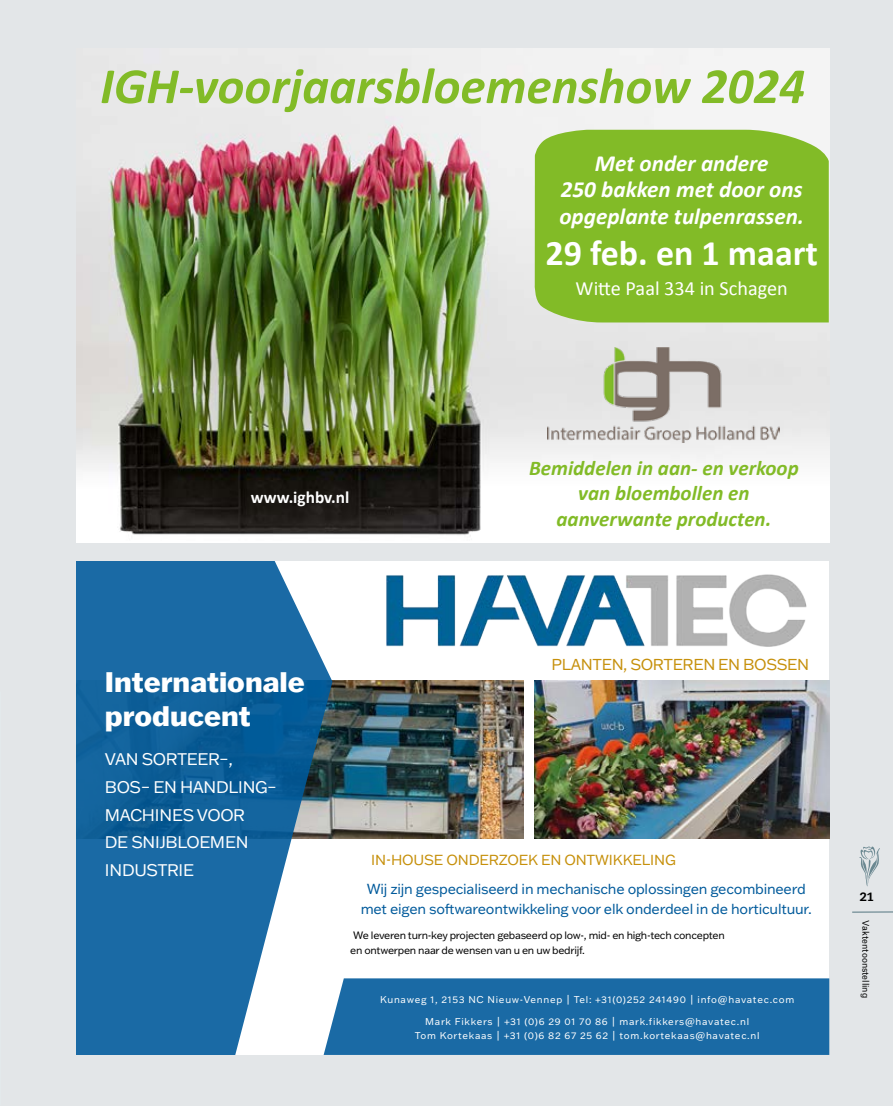
<style>
.page{position:relative;width:893px;height:1106px;background:#e3e6e8}
.page>*{position:absolute;margin:0;border:0;box-sizing:border-box;transform-origin:0 0}
.t1{font:italic 700 51px "Calibri";color:#82bb27}
.t2{font:700 36px "Calibri";color:#fff}
.t3{font:800 27.75px/33.3px "Franklin Gothic ATF";color:#fff}
.t4{font:italic 700 23.1px/26.5px "Calibri";color:#fff;text-align:center}
.t5{font:italic 700 21px/25.2px "Calibri";color:#82bb27;text-align:center}
.t6{font:20.25px "Calibri";color:#fff}
.t7{font:700 17.25px "Calibri";color:#fff}
.t8{font:16.5px/27.8px "Franklin Gothic ATF";letter-spacing:-.025em;color:#fff}
.t9{font:15.45px "Franklin Gothic ATF";letter-spacing:-.025em;color:#c6900b}
.t10{font:14.25px/19.5px "Franklin Gothic ATF";letter-spacing:-.015em;color:#005a9b;text-align:center}
.t11{font:14.25px "Franklin Gothic ATF";letter-spacing:-.015em;color:#c6900b}
.t12{font:800 12px "Caecilia LT Std";color:#000}
.t13{font:10.5px/15px "Franklin Gothic ATF";letter-spacing:-.025em;color:#000}
.t14{font:9.6px/14.5px "Franklin Gothic ATF";letter-spacing:.075em;color:#fff;text-align:center}
.t15{font:8.7px "Atlas Grotesk";color:#000}
</style>
<div class="page">
<hr style="left:852px;top:911px;width:41px;height:1px;background:#6b8891">
<svg style="left:859px;top:846px;width:21px;height:40px"></svg>
<img style="left:77px;top:49px;width:752px;height:493px">
<img style="left:548px;top:347px;width:232px;height:95px">
<div style="left:534px;top:130px;width:295px;height:192px;background:#82bb27"></div>
<div style="left:77px;top:561px;width:752px;height:493px;background:#fff"></div>
<img style="left:386px;top:574px;width:421px;height:73px">
<img style="left:332px;top:680px;width:192px;height:158px">
<img style="left:534px;top:680px;width:295px;height:158px">
<svg style="left:77px;top:561px;width:255px;height:493px;background:#377bac"></svg>
<div style="left:324px;top:978px;width:505px;height:76px;background:#1a6aa5"></div>
<h1 class="t1" style="left:100px;top:50px;width:706px">IGH-voorjaarsbloemenshow 2024</h1>
<h3 class="t4" style="left:559px;top:149px;width:246px">Met onder andere<br>250 bakken met door ons opgeplante tulpenrassen.</h3>
<h2 class="t2" style="left:545px;top:230px;width:274px">29 feb. en 1 maart</h2>
<h3 class="t6" style="left:576px;top:275px;width:214px">Witte Paal 334 in Schagen</h3>
<h3 class="t7" style="left:251px;top:486px;width:100px">www.ighbv.nl</h3>
<h3 class="t5" style="left:529px;top:455px;width:271px">Bemiddelen in aan- en verkoop van bloembollen en aanverwante producten.</h3>
<h3 class="t3" style="left:105px;top:665px;width:202px">Internationale producent</h3>
<h3 class="t8" style="left:105px;top:745px;width:173px">VAN SORTEER–,<br>BOS– EN HANDLING–<br>MACHINES VOOR<br>DE SNIJBLOEMEN<br>INDUSTRIE</h3>
<h3 class="t9" style="left:551px;top:654px;width:259px">PLANTEN, SORTEREN EN BOSSEN</h3>
<h3 class="t11" style="left:371px;top:850px;width:306px">IN-HOUSE ONDERZOEK EN ONTWIKKELING</h3>
<h3 class="t10" style="left:361px;top:879px;width:453px">Wij zijn gespecialiseerd in mechanische oplossingen gecombineerd met eigen softwareontwikkeling voor elk onderdeel in de horticultuur.</h3>
<p class="t13" style="left:350px;top:927px;width:376px">We leveren turn-key projecten gebaseerd op low-, mid- en high-tech concepten en ontwerpen naar de wensen van u en uw bedrijf.</p>
<p class="t14" style="left:380px;top:992px;width:416px">Kunaweg 1, 2153 NC Nieuw-Vennep | Tel: +31(0)252 241490 | info@havatec.com</p>
<p class="t14" style="left:415px;top:1013px;width:346px">Mark Fikkers | +31 (0)6 29 01 70 86 | mark.fikkers@havatec.nl<br>Tom Kortekaas | +31 (0)6 82 67 25 62 | tom.kortekaas@havatec.nl</p>
<p class="t12" style="left:860px;top:889px;width:16px">21</p>
<p class="t15" style="left:873px;top:920px;width:79px;rotate:90deg">Vaktentoonstelling</p>
</div>
